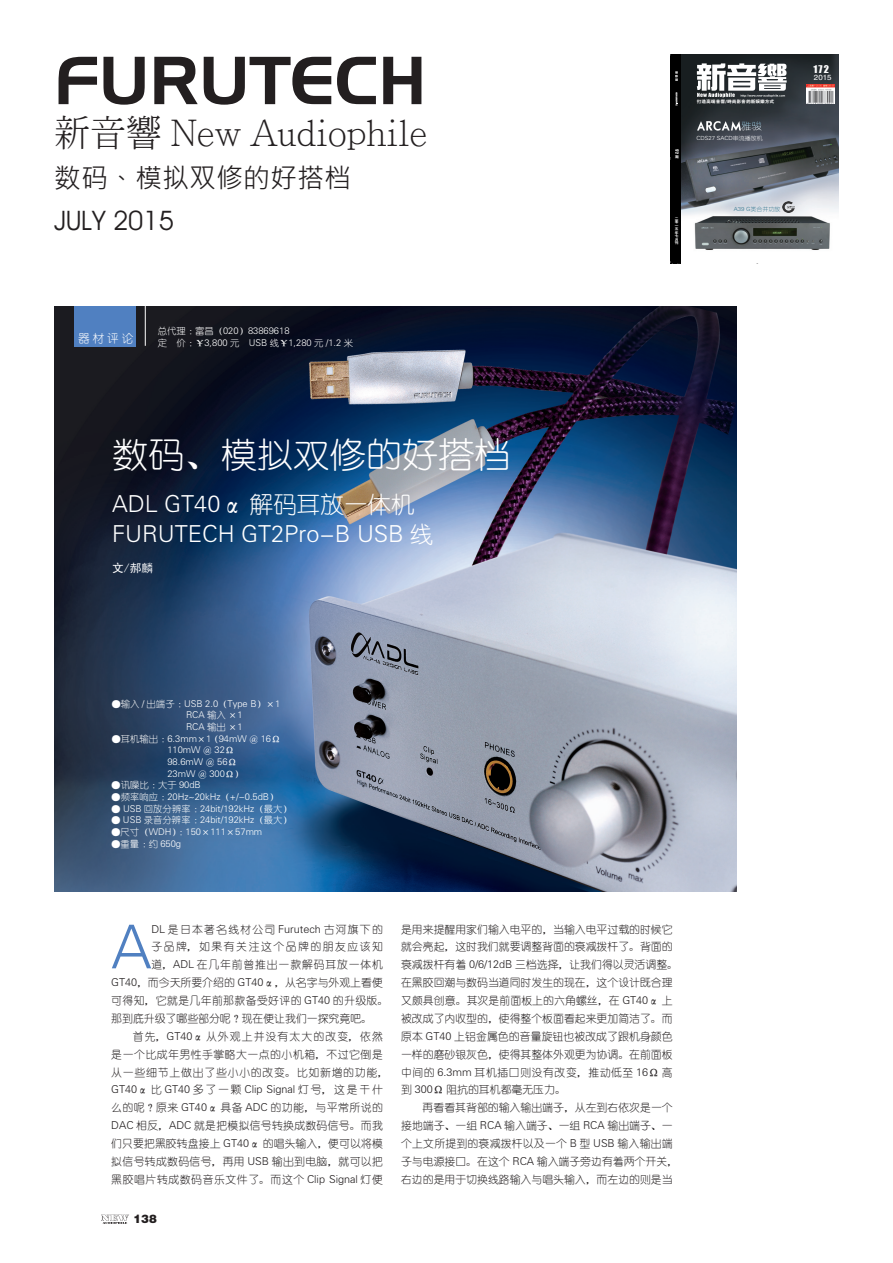
<style>
.page{position:relative;width:893px;height:1263px;background:#fff}
.page>*{position:absolute;margin:0;border:0;box-sizing:border-box;transform-origin:0 0}
.t1{font:66px "Handel Gothic BT";color:#231f20}
.t2{font:60.3px "FZY1 JW GB1 0";color:#5080c1}
.t3{font:300 36px "Adobe Ming Std";color:#231f20}
.t4{font:35.1px "You Yuan";color:#fff}
.t5{font:27px "Microsoft Jheng Hei";color:#231f20}
.t6{font:27px "Avant Garde IT Cby BT";color:#231f20}
.t7{font:23.4px "FZY1 JW GB1 0";color:#fff}
.t8{font:23.4px "You Yuan";color:#fff}
.t9{font:11.7px "Sim Hei";color:#fff}
.t10{font:11.7px "You Yuan";color:#fff}
.t11{font:11.7px "FZCCHJW GB1 0";color:#231f20}
.t12{font:10.8px/17.9px "You Yuan";color:#231f20}
.t13{font:10.8px "FZY1 JW GB1 0";color:#231f20}
.t14{font:10.8px "You Yuan";letter-spacing:.035em;color:#231f20}
.t15{font:10.8px "You Yuan";letter-spacing:.11em;color:#231f20}
.t16{font:10.8px "You Yuan";letter-spacing:.045em;color:#231f20}
.t17{font:10.8px "You Yuan";letter-spacing:.07em;color:#231f20}
.t18{font:10.8px "You Yuan";letter-spacing:.1em;color:#231f20}
.t19{font:10.8px "You Yuan";letter-spacing:.075em;color:#231f20}
.t20{font:10.8px "You Yuan";letter-spacing:.135em;color:#231f20}
.t21{font:9.75px "Impact";color:#fff;scale:1.06 1}
.t22{font:9.75px "You Yuan";color:#fff;scale:1.07 1}
.t23{font:9.3px/11.7px "FZY1 JW GB1 0";color:#fff}
.t24{font:9.3px "You Yuan";color:#fff}
.t25{font:7.5px "FZHTJW GB1 0";color:#fff;scale:1.06 1}
.t26{font:5.7px "FZY1 JW GB1 0";letter-spacing:-.005em;color:#fff;scale:1.07 1}
.t27{font:5.7px "You Yuan";color:#30758e;scale:1.07 1}
.t28{font:4.5px "FZDHTFW GB1 0";color:#fff;scale:1.06 1}
.t29{font:4.05px "Impact";color:#fff;scale:.94 1}
.t30{font:3.45px/3.4px "FZDHTJW GB1 0";color:#fff;text-align:justify;scale:1.06 1}
.s1{font-family:"You Yuan"}
.s2{font-family:"FZY1 JW GB1 0"}
</style>
<div class="page">
<img style="left:681px;top:54px;width:158px;height:196px">
<svg style="left:697px;top:63px;width:90px;height:34px"></svg>
<img style="left:806px;top:85px;width:29px;height:19px">
<div style="left:670px;top:54px;width:11px;height:210px;background:#000"></div>
<svg style="left:675px;top:71px;width:3px;height:10px"></svg>
<svg style="left:676px;top:92px;width:1px;height:14px"></svg>
<svg style="left:783px;top:202px;width:11px;height:11px"></svg>
<img style="left:697px;top:121px;width:43px;height:11px">
<svg style="left:101px;top:1214px;width:28px;height:10px"></svg>
<img style="left:54px;top:306px;width:682px;height:586px">
<hr style="left:145px;top:306px;width:1px;height:40px;background:#fff">
<div style="left:74px;top:306px;width:62px;height:40px;background:#5080c1"></div>
<h1 class="t1" style="left:54px;top:41px;width:374px">FURUTECH</h1>
<h3 class="t3" style="left:54px;top:113px;width:375px">新音響 New Audiophile</h3>
<h3 class="t5" style="left:54px;top:161px;width:298px">数码、模拟双修的好搭档</h3>
<h3 class="t6" style="left:54px;top:204px;width:122px">JULY 2015</h3>
<p class="t10" style="left:78px;top:332px;width:57px">器材评论</p>
<p class="t23" style="left:158px;top:325px;width:197px"><span class="s1">总代理：富昌（</span>020<span class="s1">）</span>83869618<br><span class="s1">定 价：￥</span>3,800 <span class="s1">元</span> USB <span class="s1">线￥</span>1,280 <span class="s1">元</span> /1.2 <span class="s1">米</span></p>
<h3 class="t4" style="left:112px;top:436px;width:400px">数码、模拟双修的好搭档</h3>
<h3 class="t8" style="left:112px;top:492px;width:304px"><span class="s2">ADL GT40</span>α 解码耳放一体机</h3>
<h3 class="t7" style="left:112px;top:522px;width:323px">FURUTECH GT2Pro-B USB <span class="s1">线</span></h3>
<p class="t9" style="left:112px;top:562px;width:42px">文/郝麟</p>
<p class="t29" style="left:680px;top:149px;width:8px;rotate:90deg">172</p>
<p class="t30" style="left:675px;top:155px;width:5px">期</p>
<p class="t28" style="left:697px;top:99px;width:74px">打造高端音响/时尚影音的新娱乐方式</p>
<p class="t22" style="left:741px;top:121px;width:21px">雅骏</p>
<p class="t26" style="left:696px;top:135px;width:63px">CDS27 SACD<span class="s1">串流播放机</span></p>
<p class="t30" style="left:675px;top:217px;width:5px">二零一五年七月刊</p>
<p class="t27" style="left:734px;top:206px;width:45px"><span class="s2">A39 G</span>类合并功放</p>
<p class="t21" style="left:814px;top:61px;width:16px">172</p>
<p class="t25" style="left:814px;top:73px;width:18px">2015</p>
<p class="t23" style="left:186px;top:698px;width:96px;text-indent:-75px"><span class="s1">●输入</span> / <span class="s1">出端子：</span>USB 2.0<span class="s1">（</span>Type B<span class="s1">）×</span>1<br>RCA <span class="s1">输入 ×</span>1<br>RCA <span class="s1">输出 ×</span>1</p>
<p class="t23" style="left:167px;top:733px;width:115px;text-indent:-56px"><span class="s1">●耳机输出：</span>6.3mm<span class="s1">×</span>1 <span class="s1">（</span>94mW <span class="s1">＠</span> 16<span class="s1">Ω<br></span>110mW <span class="s1">＠</span> 32<span class="s1">Ω<br></span>98.6mW <span class="s1">＠</span> 56<span class="s1">Ω<br></span>23mW <span class="s1">＠</span> 300<span class="s1">Ω）</span></p>
<p class="t24" style="left:111px;top:780px;width:91px">●讯噪比：大于 <span class="s2">90dB</span></p>
<p class="t23" style="left:111px;top:791px;width:169px"><span class="s1">●频率响应：</span>20Hz~20kHz<span class="s1">（</span>+/-0.5dB<span class="s1">）</span></p>
<p class="t23" style="left:111px;top:803px;width:182px"><span class="s1">●</span> USB <span class="s1">回放分辨率：</span>24bit/192kHz<span class="s1">（最大）</span></p>
<p class="t23" style="left:111px;top:815px;width:182px"><span class="s1">●</span> USB <span class="s1">录音分辨率：</span>24bit/192kHz<span class="s1">（最大）</span></p>
<p class="t23" style="left:111px;top:826px;width:152px"><span class="s1">●尺寸（</span>WDH<span class="s1">）：</span>150<span class="s1">×</span>111<span class="s1">×</span>57mm</p>
<p class="t24" style="left:111px;top:839px;width:71px">●重量：约 <span class="s2">650g</span></p>
<h2 class="t2" style="left:111px;top:915px;width:42px">A</h2>
<p class="t15" style="left:151px;top:923px;width:233px"><span class="s2">DL</span> 是日本著名线材公司 <span class="s2">Furutech</span> 古河旗下的</p>
<p class="t20" style="left:151px;top:941px;width:233px">子品牌，如果有关注这个品牌的朋友应该知</p>
<p class="t19" style="left:151px;top:959px;width:233px">道，<span class="s2">ADL</span> 在几年前曾推出一款解码耳放一体机</p>
<p class="t12" style="left:111px;top:974px;width:273px"><span class="s2">GT40</span>，而今天所要介绍的 <span class="s2">GT40</span>α，从名字与外观上看便</p>
<p class="t14" style="left:111px;top:995px;width:278px">可得知，它就是几年前那款备受好评的 <span class="s2">GT40</span> 的升级版。</p>
<p class="t12" style="left:111px;top:1009px;width:262px">那到底升级了哪些部分呢？现在便让我们一探究竟吧。</p>
<p class="t18" style="left:133px;top:1030px;width:252px">首先，<span class="s2">GT40</span>α 从外观上并没有太大的改变，依然</p>
<p class="t16" style="left:111px;top:1048px;width:273px">是一个比成年男性手掌略大一点的小机箱，不过它倒是</p>
<p class="t17" style="left:111px;top:1066px;width:278px">从一些细节上做出了些小小的改变。比如新增的功能，</p>
<p class="t13" style="left:111px;top:1084px;width:273px">GT40<span class="s1">α 比</span> GT40 <span class="s1">多了一颗</span> Clip Signal <span class="s1">灯号，这是干什</span></p>
<p class="t12" style="left:111px;top:1099px;width:273px;text-align:justify">么的呢？原来 <span class="s2">GT40</span>α 具备 <span class="s2">ADC</span> 的功能，与平常所说的<span class="s2">DAC</span> 相反，<span class="s2">ADC</span> 就是把模拟信号转换成数码信号。而我们只要把黑胶转盘接上 <span class="s2">GT40</span>α 的唱头输入，便可以将模拟信号转成数码信号，再用 <span class="s2">USB</span> 输出到电脑，就可以把黑胶唱片转成数码音乐文件了。而这个 <span class="s2">Clip Signal</span> 灯便</p>
<p class="t11" style="left:133px;top:1213px;width:25px">138</p>
<p class="t12" style="left:401px;top:920px;width:278px">是用来提醒用家们输入电平的，当输入电平过载的时候它就会亮起，这时我们就要调整背面的衰减拨杆了。背面的衰减拨杆有着 <span class="s2">0/6/12dB</span> 三档选择，让我们得以灵活调整。在黑胶回潮与数码当道同时发生的现在，这个设计既合理又颇具创意。其次是前面板上的六角螺丝，在 <span class="s2">GT40</span>α 上被改成了内收型的，使得整个板面看起来更加简洁了。而原本 <span class="s2">GT40</span> 上铝金属色的音量旋钮也被改成了跟机身颜色一样的磨砂银灰色，使得其整体外观更为协调。在前面板中间的 <span class="s2">6.3mm</span> 耳机插口则没有改变，推动低至 <span class="s2">16</span>Ω 高到 <span class="s2">300</span>Ω 阻抗的耳机都毫无压力。</p>
<p class="t12" style="left:401px;top:1099px;width:278px;text-indent:22px">再看看其背部的输入输出端子，从左到右依次是一个接地端子、一组 <span class="s2">RCA</span> 输入端子、一组 <span class="s2">RCA</span> 输出端子、一个上文所提到的衰减拨杆以及一个 <span class="s2">B</span> 型 <span class="s2">USB</span> 输入输出端子与电源接口。在这个 <span class="s2">RCA</span> 输入端子旁边有着两个开关，右边的是用于切换线路输入与唱头输入，而左边的则是当</p>
</div>
